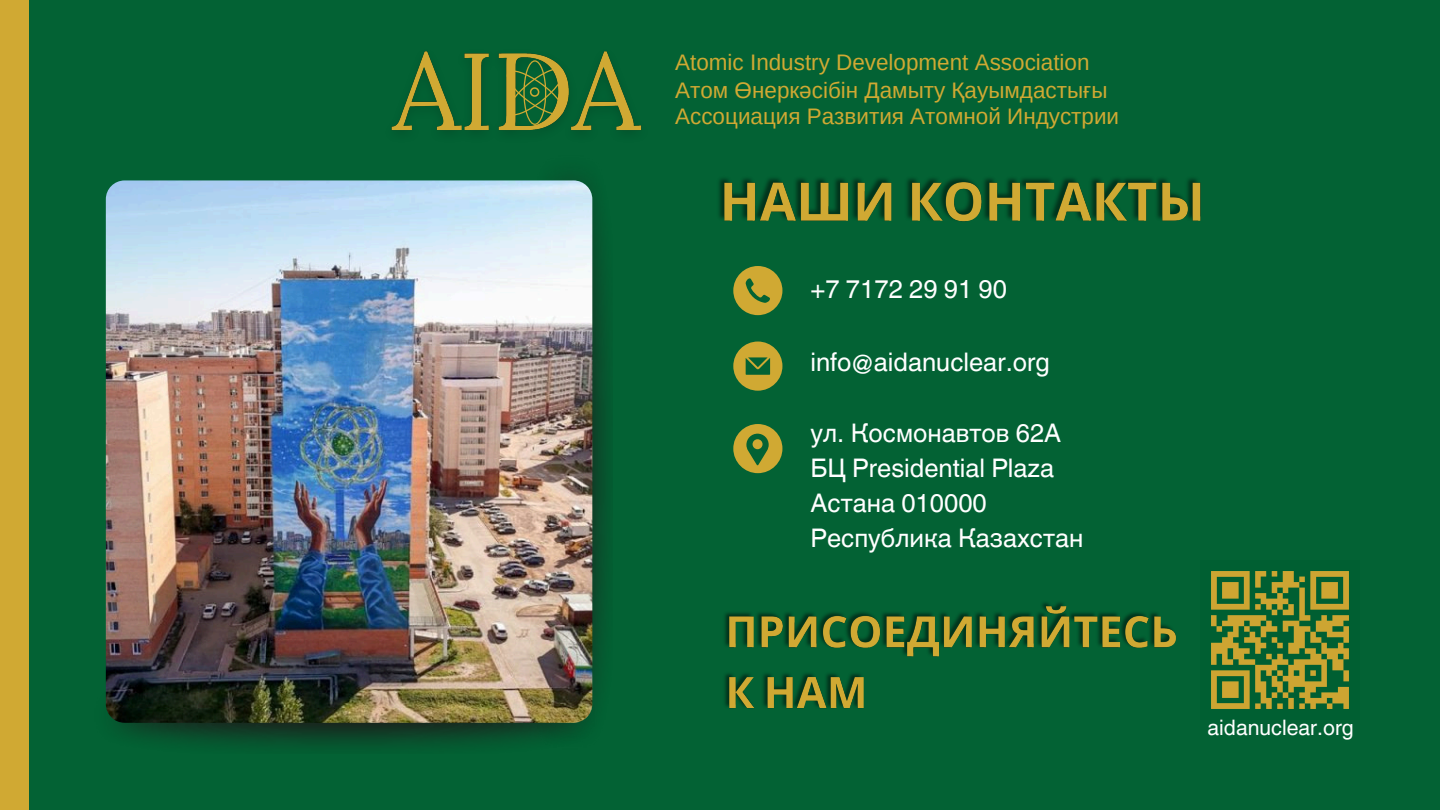
<style>
.page{position:relative;width:1440px;height:810px;background:#036234}
.page>*{position:absolute;margin:0;border:0;box-sizing:border-box;transform-origin:0 0}
.t1{font:25.6px/35.2px "Helvetica World";color:#fff}
.t2{font:22.5px "Arimo";color:#d0a933}
.t3{font:21.3px "Helvetica World";color:#fff}
</style>
<div class="page">
<img style="left:105px;top:676px;width:424px;height:71px">
<img style="left:529px;top:178px;width:79px;height:562px">
<img style="left:106px;top:180px;width:486px;height:542px;border-radius:19px">
<div style="left:0;top:0;width:29px;height:810px;background:#d0a933"></div>
<div style="left:733px;top:342px;width:49px;height:49px;background:#d0a933;border-radius:50%"></div>
<svg style="left:746px;top:357px;width:24px;height:18px"></svg>
<div style="left:733px;top:266px;width:49px;height:49px;background:#d0a933;border-radius:50%"></div>
<svg style="left:746px;top:278px;width:24px;height:25px"></svg>
<img style="left:391px;top:51px;width:251px;height:80px">
<svg style="left:506px;top:60px;width:59px;height:65px"></svg>
<img style="left:1211px;top:571px;width:138px;height:138px">
<div style="left:733px;top:424px;width:49px;height:49px;background:#d0a933;border-radius:50%"></div>
<svg style="left:746px;top:434px;width:23px;height:32px"></svg>
<img style="left:719px;top:178px;width:482px;height:44px">
<img style="left:725px;top:602px;width:451px;height:106px">
<h4 class="t2" style="left:675px;top:49px;width:416px">Atomic Industry Development Association</h4>
<h4 class="t2" style="left:675px;top:77px;width:434px">Атом Өнеркәсібін Дамыту Қауымдастығы</h4>
<h4 class="t2" style="left:675px;top:104px;width:445px">Ассоциация Развития Атомной Индустрии</h4>
<p class="t1" style="left:810px;top:272px;width:198px">+7 7172 29 91 90</p>
<p class="t1" style="left:810px;top:345px;width:241px">info@aidanuclear.org</p>
<h4 class="t1" style="left:810px;top:415px;width:274px">ул. Космонавтов 62А<br>БЦ Presidential Plaza<br>Астана 010000<br>Республика Казахстан</h4>
<h4 class="t3" style="left:1208px;top:715px;width:148px">aidanuclear.org</h4>
</div>
